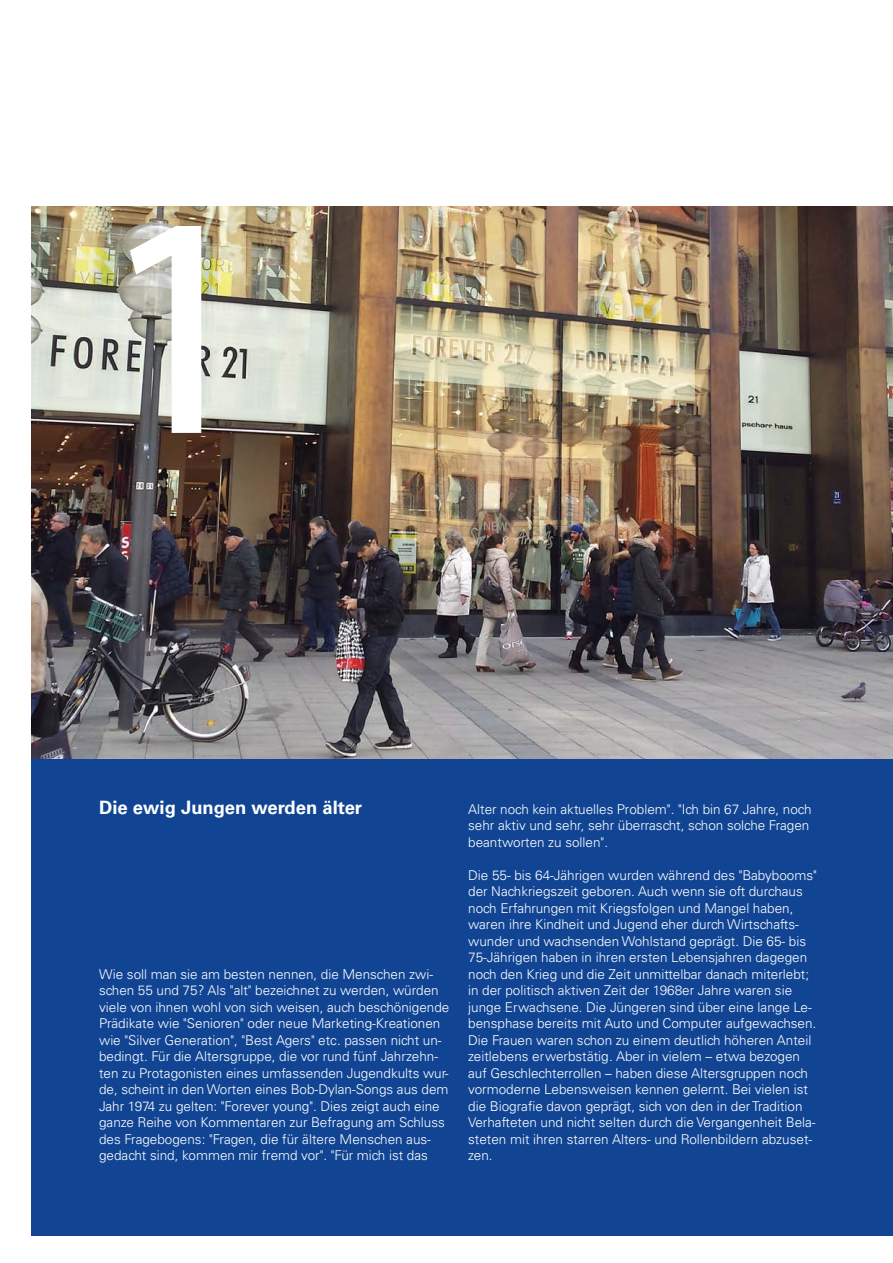
<style>
.page{position:relative;width:893px;height:1263px;background:#fff}
.page>*{position:absolute;margin:0;border:0;box-sizing:border-box;transform-origin:0 0}
.t1{font:313.65px "Myriad Pro";color:#fff}
.t2{font:700 18.45px "Univers LT Std";color:#fff}
.t3{font:300 13.5px/16.5px "Univers LT Std";color:#fff}
</style>
<div class="page">
<div style="left:32px;top:207px;width:861px;height:1029px;background:#114594"></div>
<img style="left:32px;top:207px;width:861px;height:552px">
<svg style="left:128px;top:224px;width:75px;height:210px;background:#b2b2aa"></svg>
<h1 class="t1" style="left:99px;top:133px;width:162px">1</h1>
<h2 class="t2" style="left:99px;top:796px;width:265px">Die ewig Jungen werden älter</h2>
<p class="t3" style="left:99px;top:966px;width:352px">Wie soll man sie am besten nennen, die Menschen zwi&shy;schen 55 und 75? Als "alt" bezeichnet zu werden, würden viele von ihnen wohl von sich weisen, auch beschönigende Prädikate wie "Senioren" oder neue Marketing-Kreationen wie "Silver Generation", "Best Agers" etc. passen nicht un&shy;bedingt. Für die Altersgruppe, die vor rund fünf Jahrzehn&shy;ten zu Protagonisten eines umfassenden Jugendkults wur&shy;de, scheint in den Worten eines Bob-Dylan-Songs aus dem Jahr 1974 zu gelten: "Forever young". Dies zeigt auch eine ganze Reihe von Kommentaren zur Befragung am Schluss des Fragebogens: "Fragen, die für ältere Menschen aus&shy;gedacht sind, kommen mir fremd vor". "Für mich ist das</p>
<p class="t3" style="left:468px;top:801px;width:345px">Alter noch kein aktuelles Problem". "Ich bin 67 Jahre, noch sehr aktiv und sehr, sehr überrascht, schon solche Fragen beantworten zu sollen".</p>
<p class="t3" style="left:468px;top:867px;width:350px">Die 55- bis 64-Jährigen wurden während des "Babybooms" der Nachkriegszeit geboren. Auch wenn sie oft durchaus noch Erfahrungen mit Kriegsfolgen und Mangel haben, waren ihre Kindheit und Jugend eher durch Wirtschafts&shy;wunder und wachsenden Wohlstand geprägt. Die 65- bis 75-Jährigen haben in ihren ersten Lebensjahren dagegen noch den Krieg und die Zeit unmittelbar danach miterlebt; in der politisch aktiven Zeit der 1968er Jahre waren sie junge Erwachsene. Die Jüngeren sind über eine lange Le&shy;bensphase bereits mit Auto und Computer aufgewachsen.<br>Die Frauen waren schon zu einem deutlich höheren Anteil zeitlebens erwerbstätig. Aber in vielem – etwa bezogen auf Geschlechterrollen – haben diese Altersgruppen noch vormoderne Lebensweisen kennen gelernt. Bei vielen ist die Biografie davon geprägt, sich von den in der Tradition Verhafteten und nicht selten durch die Vergangenheit Bela&shy;steten mit ihren starren Alters- und Rollenbildern abzuset&shy;zen.</p>
</div>
